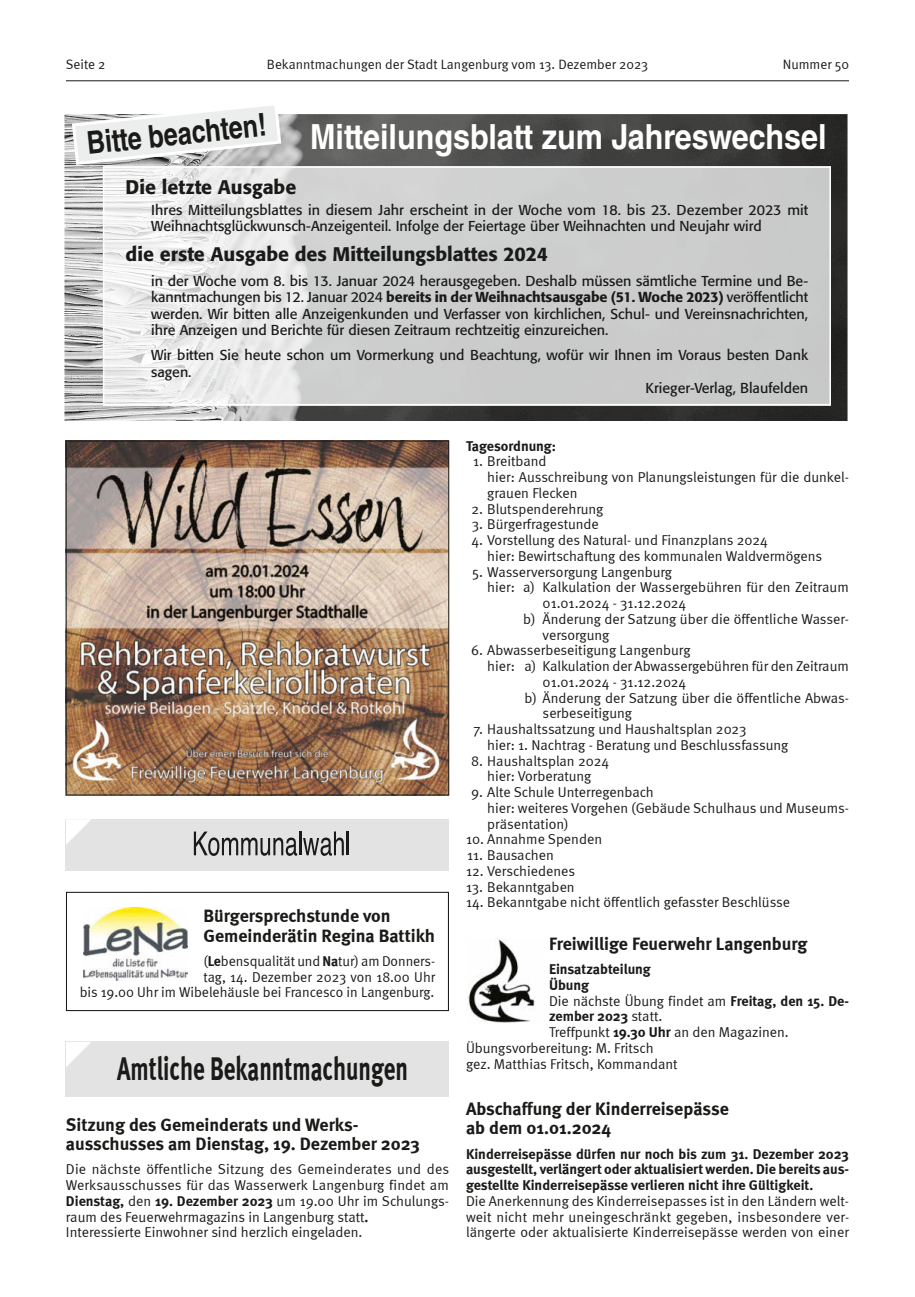
<style>
.page{position:relative;width:915px;height:1297px;background:#fff}
.page>*{position:absolute;margin:0;border:0;box-sizing:border-box;transform-origin:0 0}
.t1{font:700 34.65px "Helvetica LT Std";color:#fff;scale:.88 1}
.t2{font:700 33px "Meta";color:#1a1a18;scale:.7 1}
.t3{font:700 31.5px "Helvetica LT Std";color:#1a1a18;scale:.8 1}
.t4{font:500 19.5px "Formata";color:#1a1a18}
.t5{font:700 18px/19.5px "Meta";color:#1a1a18}
.t6{font:14.25px/15.8px "Meta Normal";color:#1a1a18}
.t7{font:14.25px/16.5px "Formata";color:#1a1a18}
.t8{font:700 14.25px/15.8px "Meta";color:#1a1a18}
.t9{font:13.5px "Meta Normal";color:#1a1a18}
.s1{font-weight:500}
.s2{font-family:"Meta";font-weight:700}
.s3{font-family:"Meta Normal";font-weight:400}
</style>
<div class="page">
<hr style="left:66px;top:80px;width:782px;height:1px;background:#1a1a18">
<div style="left:66px;top:819px;width:383px;height:51px;background:#e3e3e3"></div>
<svg style="left:194px;top:831px;width:103px;height:25px"></svg>
<hr style="left:299px;top:831px;width:2px;height:24px;background:#1a1a18">
<svg style="left:303px;top:831px;width:41px;height:25px"></svg>
<hr style="left:347px;top:831px;width:2px;height:24px;background:#1a1a18">
<svg style="left:66px;top:819px;width:25px;height:25px"></svg>
<img style="left:83px;top:908px;width:104px;height:72px">
<div style="left:66px;top:892px;width:383px;height:119px;border:1px solid #1a1a18"></div>
<div style="left:66px;top:1042px;width:383px;height:55px;background:#e3e3e3"></div>
<svg style="left:66px;top:1042px;width:25px;height:25px"></svg>
<img style="left:468px;top:938px;width:67px;height:85px">
<img style="left:68px;top:443px;width:379px;height:350px">
<div style="left:66px;top:441px;width:383px;height:354px;border:1px solid #1a1a18"></div>
<img style="left:64px;top:114px;width:783px;height:307px">
<img style="left:106px;top:169px;width:721px;height:233px">
<div style="left:103px;top:166px;width:727px;height:239px;border:2px solid #fff"></div>
<svg style="left:70px;top:105px;width:213px;height:62px"></svg>
<p class="t9" style="left:66px;top:57px;width:41px">Seite 2</p>
<p class="t9" style="left:267px;top:57px;width:382px">Bekanntmachungen der Stadt Langenburg vom 13. Dezember 2023</p>
<p class="t9" style="left:782px;top:57px;width:68px">Nummer 50</p>
<h3 class="t3" style="left:85px;top:124px;width:227px;rotate:-6deg">Bitte beachten!</h3>
<h1 class="t1" style="left:310px;top:116px;width:588px">Mitteilungsblatt zum Jahreswechsel</h1>
<h3 class="t4" style="left:126px;top:175px;width:172px">Die letzte Ausgabe</h3>
<p class="t7" style="left:151px;top:202px;width:658px">Ihres Mitteilungsblattes in diesem Jahr erscheint in der Woche vom 18. bis 23. Dezember 2023 mit<br>Weihnachtsglückwunsch-Anzeigenteil. Infolge der Feiertage über Weihnachten und Neujahr wird</p>
<h3 class="t4" style="left:126px;top:242px;width:424px">die erste Ausgabe des Mitteilungsblattes 2024</h3>
<p class="t7" style="left:151px;top:272px;width:658px;text-align:justify">in der Woche vom 8. bis 13. Januar 2024 herausgegeben. Deshalb müssen sämtliche Termine und Be&shy;kanntmachungen bis 12. Januar 2024 <span class="s1">bereits in der Weihnachtsausgabe (51. Woche 2023)</span> veröffentlicht werden. Wir bitten alle Anzeigenkunden und Verfasser von kirchlichen, Schul- und Vereinsnachrichten, ihre Anzeigen und Berichte für diesen Zeitraum rechtzeitig einzureichen.</p>
<p class="t7" style="left:151px;top:347px;width:658px">Wir bitten Sie heute schon um Vormerkung und Beachtung, wofür wir Ihnen im Voraus besten Dank</p>
<p class="t7" style="left:151px;top:363px;width:42px">sagen.</p>
<p class="t7" style="left:645px;top:380px;width:164px">Krieger-Verlag, Blaufelden</p>
<p class="t5" style="left:203px;top:906px;width:233px">Bürgersprechstunde von<br>Gemeinderätin Regina Battikh</p>
<p class="t6" style="left:80px;top:953px;width:357px;text-align:right">(<span class="s2">Le</span>bensqualität und <span class="s2">Na</span>tur) am Donners-<br>tag, 14. Dezember 2023 von 18.00 Uhr<br>bis 19.00 Uhr im Wibelehäusle bei Francesco in Langenburg.</p>
<h2 class="t2" style="left:117px;top:1049px;width:417px">Amtliche Bekanntmachungen</h2>
<p class="t5" style="left:66px;top:1114px;width:355px">Sitzung des Gemeinderats und Werks&shy;ausschusses am Dienstag, 19. Dezember 2023</p>
<p class="t6" style="left:66px;top:1161px;width:384px">Die nächste öffentliche Sitzung des Gemeinderates und des Werksausschusses für das Wasserwerk Langenburg findet am <span class="s2">Dienstag,</span> den <span class="s2">19. Dezember 2023</span> um 19.00 Uhr im Schulungs&shy;raum des Feuerwehrmagazins in Langenburg statt<span class="s2">.<br></span>Interessierte Einwohner sind herzlich eingeladen.</p>
<p class="t8" style="left:466px;top:438px;width:91px">Tagesordnung:</p>
<p class="t6" style="left:487px;top:453px;width:363px;text-indent:-14px">1. Breitband<br>hier: Ausschreibung von Planungsleistungen für die dunkel&shy;grauen Flecken</p>
<p class="t6" style="left:471px;top:501px;width:133px">2. Blutspenderehrung</p>
<p class="t6" style="left:471px;top:516px;width:128px">3. Bürgerfragestunde</p>
<p class="t6" style="left:487px;top:532px;width:336px;text-indent:-16px">4. Vorstellung des Natural- und Finanzplans 2024<br>hier: Bewirtschaftung des kommunalen Waldvermögens</p>
<p class="t6" style="left:472px;top:564px;width:201px">5. Wasserversorgung Langenburg</p>
<p class="t6" style="left:487px;top:579px;width:363px">hier: a) Kalkulation der Wassergebühren für den Zeitraum</p>
<p class="t6" style="left:542px;top:595px;width:145px">01.01.2024 - 31.12.2024</p>
<p class="t6" style="left:523px;top:611px;width:327px">b) Änderung der Satzung über die öffentliche Wasser-</p>
<p class="t6" style="left:542px;top:627px;width:68px">versorgung</p>
<p class="t6" style="left:471px;top:642px;width:221px">6. Abwasserbeseitigung Langenburg</p>
<p class="t6" style="left:487px;top:658px;width:363px">hier: a) Kalkulation der Abwassergebühren für den Zeitraum</p>
<p class="t6" style="left:542px;top:674px;width:145px">01.01.2024 - 31.12.2024</p>
<p class="t6" style="left:524px;top:690px;width:326px">b) Änderung der Satzung über die öffentliche Abwas-</p>
<p class="t6" style="left:542px;top:705px;width:91px">serbeseitigung</p>
<p class="t6" style="left:487px;top:721px;width:302px;text-indent:-14px">7. Haushaltssatzung und Haushaltsplan 2023<br>hier: 1. Nachtrag - Beratung und Beschlussfassung</p>
<p class="t6" style="left:471px;top:753px;width:139px;text-align:center">8. Haushaltsplan 2024 hier: Vorberatung</p>
<p class="t6" style="left:487px;top:784px;width:363px;text-indent:-16px">9. Alte Schule Unterregenbach<br>hier: weiteres Vorgehen (Gebäude Schulhaus und Museums&shy;präsentation)</p>
<p class="t6" style="left:466px;top:831px;width:138px">10. Annahme Spenden</p>
<p class="t6" style="left:467px;top:847px;width:88px">11. Bausachen</p>
<p class="t6" style="left:466px;top:863px;width:111px">12. Verschiedenes</p>
<p class="t6" style="left:466px;top:879px;width:110px">13. Bekanntgaben</p>
<p class="t6" style="left:466px;top:894px;width:325px">14. Bekanntgabe nicht öffentlich gefasster Beschlüsse</p>
<p class="t5" style="left:549px;top:934px;width:260px">Freiwillige Feuerwehr Langenburg</p>
<p class="t8" style="left:549px;top:961px;width:103px">Einsatzabteilung<br>Übung</p>
<p class="t6" style="left:549px;top:993px;width:301px">Die nächste Übung findet am <span class="s2">Freitag, den 15. De-</span></p>
<p class="t8" style="left:549px;top:1008px;width:115px">zember 2023 <span class="s3">statt.</span></p>
<p class="t6" style="left:466px;top:1024px;width:324px;text-indent:83px">Treffpunkt <span class="s2">19.30 Uhr</span> an den Magazinen.<br>Übungsvorbereitung: M. Fritsch<br>gez. Matthias Fritsch, Kommandant</p>
<p class="t5" style="left:466px;top:1099px;width:264px">Abschaffung der Kinderreisepässe ab dem 01.01.2024</p>
<p class="t8" style="left:466px;top:1146px;width:384px;text-align:justify">Kinderreisepässe dürfen nur noch bis zum 31. Dezember 2023 ausgestellt, verlängert oder aktualisiert werden. Die bereits aus&shy;gestellte Kinderreisepässe verlieren nicht ihre Gültigkeit.</p>
<p class="t6" style="left:466px;top:1193px;width:384px;text-align:justify">Die Anerkennung des Kinderreisepasses ist in den Ländern welt&shy;weit nicht mehr uneingeschränkt gegeben, insbesondere ver&shy;längerte oder aktualisierte Kinderreisepässe werden von einer</p>
</div>
